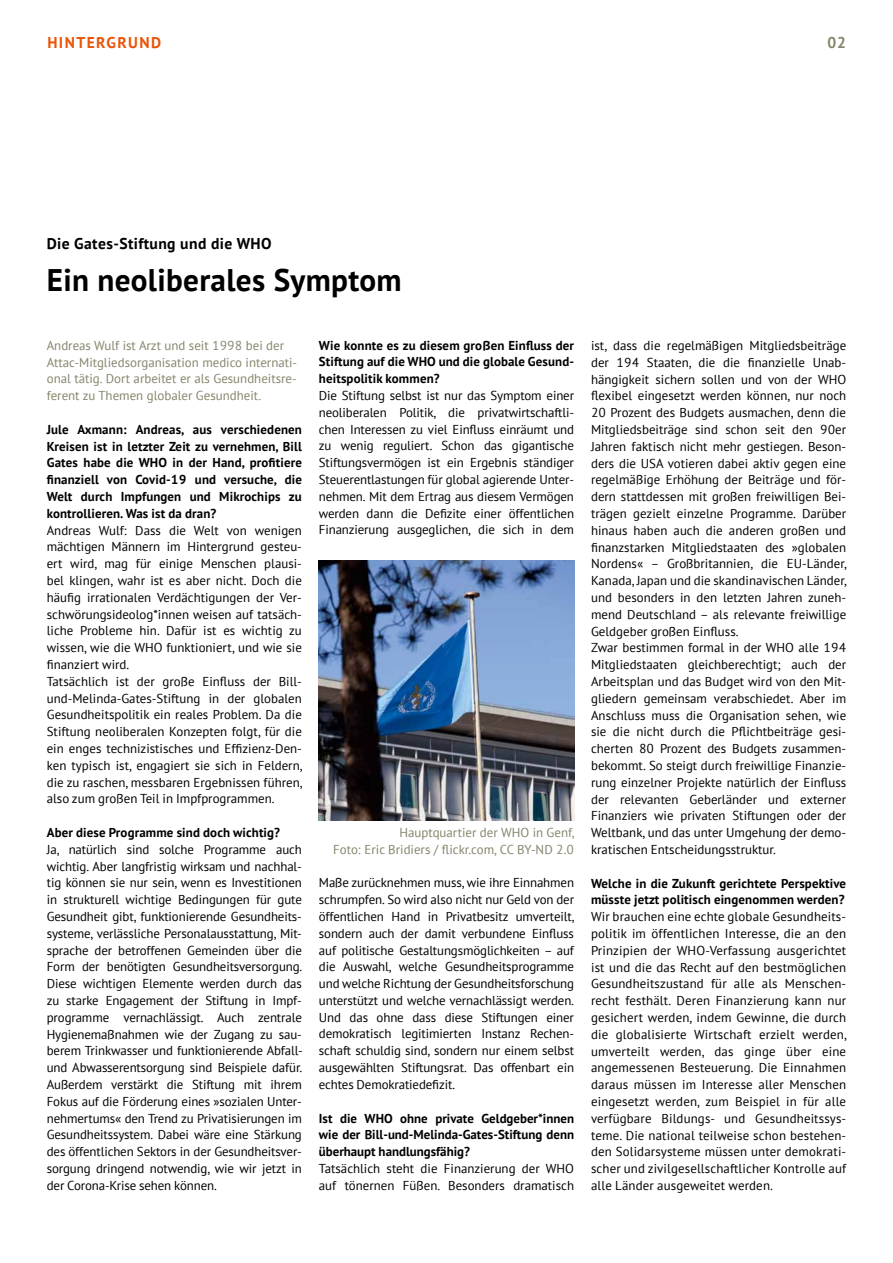
<style>
.page{position:relative;width:893px;height:1263px;background:#fff}
.page>*{position:absolute;margin:0;border:0;box-sizing:border-box;transform-origin:0 0}
.t1{font:31.2px "Attac Serifenlos Bold";letter-spacing:.01em;color:#000}
.t2{font:15.6px "Attac Serifenlos Bold";letter-spacing:.025em;color:#000}
.t3{font:15.6px "Attac Serifenlos Bold";color:#ea5408}
.t4{font:15.6px "Attac Serifenlos Bold";color:#86846b}
.t5{font:12.9px/16.8px "Attac Serifenlos Regular";color:#000;text-align:justify}
.t6{font:12.9px/16.8px "Attac Serifenlos Bold";letter-spacing:.01em;color:#000;text-align:justify}
.t7{font:12.9px/16.8px "Attac Serifenlos Regular";color:#86846b}
</style>
<div class="page">
<img style="left:319px;top:560px;width:255px;height:260px">
<p class="t3" style="left:47px;top:32px;width:51px">Hintergrund</p>
<p class="t4" style="left:827px;top:32px;width:21px">02</p>
<p class="t2" style="left:47px;top:233px;width:226px">Die Gates-Stiftung und die WHO</p>
<h1 class="t1" style="left:47px;top:260px;width:356px">Ein neoliberales Symptom</h1>
<p class="t7" style="left:47px;top:337px;width:252px">Andreas Wulf ist Arzt und seit 1998 bei der Attac-Mitgliedsorganisation medico internati&shy;onal tätig. Dort arbeitet er als Gesundheitsre&shy;ferent zu Themen globaler Gesundheit.</p>
<p class="t6" style="left:47px;top:421px;width:257px">Jule Axmann: Andreas, aus verschiedenen Kreisen ist in letzter Zeit zu vernehmen, Bill Gates habe die WHO in der Hand, profitiere finanziell von Covid-19 und versuche, die Welt durch Impfungen und Mikrochips zu kontrollieren. Was ist da dran?</p>
<p class="t5" style="left:47px;top:521px;width:257px;text-align:left">Andreas Wulf: Dass die Welt von wenigen mächtigen Männern im Hintergrund gesteu&shy;ert wird, mag für einige Menschen plausi&shy;bel klingen, wahr ist es aber nicht. Doch die häufig irrationalen Verdächtigungen der Ver&shy;schwörungsideolog*innen weisen auf tatsäch&shy;liche Probleme hin. Dafür ist es wichtig zu wissen, wie die WHO funktioniert, und wie sie finanziert wird.<br>Tatsächlich ist der große Einfluss der Bill&shy;und-Melinda-Gates-Stiftung in der globalen Gesundheitspolitik ein reales Problem. Da die Stiftung neoliberalen Konzepten folgt, für die ein enges technizistisches und Effizienz-Den&shy;ken typisch ist, engagiert sie sich in Feldern, die zu raschen, messbaren Ergebnissen führen, also zum großen Teil in Impfprogrammen.</p>
<p class="t6" style="left:47px;top:824px;width:235px">Aber diese Programme sind doch wichtig?</p>
<p class="t5" style="left:47px;top:840px;width:258px">Ja, natürlich sind solche Programme auch wichtig. Aber langfristig wirksam und nachhal&shy;tig können sie nur sein, wenn es Investitionen in strukturell wichtige Bedingungen für gute Gesundheit gibt, funktionierende Gesundheits&shy;systeme, verlässliche Personalausstattung, Mit&shy;sprache der betroffenen Gemeinden über die Form der benötigten Gesundheitsversorgung.<br>Diese wichtigen Elemente werden durch das zu starke Engagement der Stiftung in Impf&shy;programme vernachlässigt. Auch zentrale Hygienemaßnahmen wie der Zugang zu sau&shy;berem Trinkwasser und funktionierende Abfall&shy;und Abwasserentsorgung sind Beispiele dafür.<br>Außerdem verstärkt die Stiftung mit ihrem Fokus auf die Förderung eines »sozialen Unter&shy;nehmertums« den Trend zu Privatisierungen im Gesundheitssystem. Dabei wäre eine Stärkung des öffentlichen Sektors in der Gesundheitsver&shy;sorgung dringend notwendig, wie wir jetzt in der Corona-Krise sehen können.</p>
<p class="t6" style="left:319px;top:336px;width:257px">Wie konnte es zu diesem großen Einfluss der Stiftung auf die WHO und die globale Gesund&shy;heitspolitik kommen?</p>
<p class="t5" style="left:319px;top:387px;width:257px">Die Stiftung selbst ist nur das Symptom einer neoliberalen Politik, die privatwirtschaftli&shy;chen Interessen zu viel Einfluss einräumt und zu wenig reguliert. Schon das gigantische Stiftungsvermögen ist ein Ergebnis ständiger Steuerentlastungen für global agierende Unter&shy;nehmen. Mit dem Ertrag aus diesem Vermögen werden dann die Defizite einer öffentlichen Finanzierung ausgeglichen, die sich in dem</p>
<p class="t7" style="left:333px;top:824px;width:243px;text-align:right">Hauptquartier der WHO in Genf,<br>Foto: Eric Bridiers / flickr.com, CC BY-ND 2.0</p>
<p class="t5" style="left:319px;top:874px;width:257px">Maße zurücknehmen muss, wie ihre Einnahmen schrumpfen. So wird also nicht nur Geld von der öffentlichen Hand in Privatbesitz umverteilt, sondern auch der damit verbundene Einfluss auf politische Gestaltungsmöglichkeiten – auf die Auswahl, welche Gesundheitsprogramme und welche Richtung der Gesundheitsforschung unterstützt und welche vernachlässigt werden.<br>Und das ohne dass diese Stiftungen einer demokratisch legitimierten Instanz Rechen&shy;schaft schuldig sind, sondern nur einem selbst ausgewählten Stiftungsrat. Das offenbart ein echtes Demokratiedefizit.</p>
<p class="t6" style="left:319px;top:1109px;width:257px">Ist die WHO ohne private Geldgeber*innen wie der Bill-und-Melinda-Gates-Stiftung denn überhaupt handlungsfähig?</p>
<p class="t5" style="left:319px;top:1160px;width:257px">Tatsächlich steht die Finanzierung der WHO auf tönernen Füßen. Besonders dramatisch</p>
<p class="t5" style="left:591px;top:337px;width:257px;text-align:left">ist, dass die regelmäßigen Mitgliedsbeiträge der 194 Staaten, die die finanzielle Unab&shy;hängigkeit sichern sollen und von der WHO flexibel eingesetzt werden können, nur noch 20 Prozent des Budgets ausmachen, denn die Mitgliedsbeiträge sind schon seit den 90er Jahren faktisch nicht mehr gestiegen. Beson&shy;ders die USA votieren dabei aktiv gegen eine regelmäßige Erhöhung der Beiträge und för&shy;dern stattdessen mit großen freiwilligen Bei&shy;trägen gezielt einzelne Programme. Darüber hinaus haben auch die anderen großen und finanzstarken Mitgliedstaaten des »globalen Nordens« – Großbritannien, die EU-Länder, Kanada, Japan und die skandinavischen Länder, und besonders in den letzten Jahren zuneh&shy;mend Deutschland – als relevante freiwillige Geldgeber großen Einfluss.<br>Zwar bestimmen formal in der WHO alle 194<br>Mitgliedstaaten gleichberechtigt; auch der Arbeitsplan und das Budget wird von den Mit&shy;gliedern gemeinsam verabschiedet. Aber im Anschluss muss die Organisation sehen, wie sie die nicht durch die Pflichtbeiträge gesi&shy;cherten 80 Prozent des Budgets zusammen&shy;bekommt. So steigt durch freiwillige Finanzie&shy;rung einzelner Projekte natürlich der Einfluss der relevanten Geberländer und externer Finanziers wie privaten Stiftungen oder der Weltbank, und das unter Umgehung der demo&shy;kratischen Entscheidungsstruktur.</p>
<p class="t6" style="left:591px;top:874px;width:257px">Welche in die Zukunft gerichtete Perspektive müsste jetzt politisch eingenommen werden?</p>
<p class="t5" style="left:591px;top:908px;width:257px">Wir brauchen eine echte globale Gesundheits&shy;politik im öffentlichen Interesse, die an den Prinzipien der WHO-Verfassung ausgerichtet ist und die das Recht auf den bestmöglichen Gesundheitszustand für alle als Menschen&shy;recht festhält. Deren Finanzierung kann nur gesichert werden, indem Gewinne, die durch die globalisierte Wirtschaft erzielt werden, umverteilt werden, das ginge über eine angemessenen Besteuerung. Die Einnahmen daraus müssen im Interesse aller Menschen eingesetzt werden, zum Beispiel in für alle verfügbare Bildungs- und Gesundheitssys&shy;teme. Die national teilweise schon bestehen&shy;den Solidarsysteme müssen unter demokrati&shy;scher und zivilgesellschaftlicher Kontrolle auf alle Länder ausgeweitet werden.</p>
</div>
